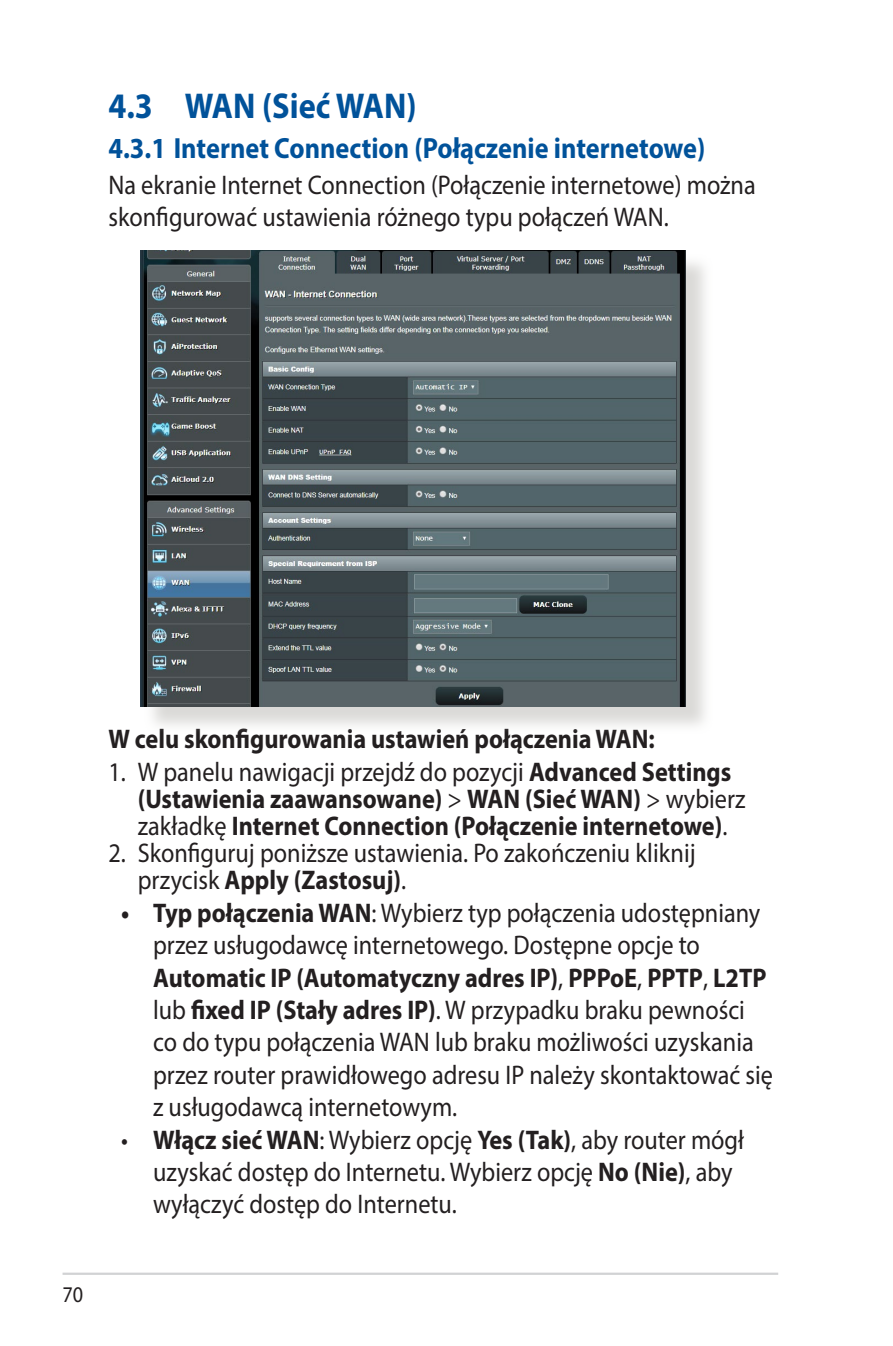
<style>
.page{position:relative;width:893px;height:1346px;background:#fff}
.page>*{position:absolute;margin:0;border:0;box-sizing:border-box;transform-origin:0 0}
.t1{font:700 36px "Myriad Pro";color:#01529a;scale:.9 1}
.t2{font:700 29.25px "Myriad Pro";color:#01529a;scale:.9 1}
.t3{font:27px/32.4px "Myriad Pro";color:#231f20;scale:.9 1}
.t4{font:700 27px/27px "Myriad Pro";color:#231f20;scale:.9 1}
.t5{font:22.5px "Myriad Pro";color:#231f20;scale:.9 1}
.s1{font-weight:400}
.s2{font-weight:700}
</style>
<div class="page">
<hr style="left:63px;top:1272px;width:715px;height:3px;background:#d1d2d4">
<div style="left:144px;top:254px;width:570px;height:481px;background:#cfcecb;opacity:.75"></div>
<img style="left:140px;top:250px;width:546px;height:456px">
<h1 class="t1" style="left:108px;top:82px;width:344px">4.3 WAN (Sieć WAN)</h1>
<p class="t2" style="left:108px;top:129px;width:665px">4.3.1 Internet Connection (Połączenie internetowe)</p>
<p class="t3" style="left:108px;top:168px;width:721px">Na ekranie Internet Connection (Połączenie internetowe) można skonfigurować ustawienia różnego typu połączeń WAN.</p>
<p class="t4" style="left:108px;top:724px;width:609px">W celu skonfigurowania ustawień połączenia WAN:</p>
<p class="t4" style="left:138px;top:758px;width:677px;text-indent:-29px"><span class="s1">1. W panelu nawigacji przejdź do pozycji</span> Advanced Settings (Ustawienia zaawansowane) <span class="s1">&gt;</span> WAN (Sieć WAN) <span class="s1">&gt; wybierz zakładkę</span> Internet Connection (Połączenie internetowe)<span class="s1">.</span></p>
<p class="t3" style="left:138px;top:839px;width:621px;line-height:27px;text-indent:-29px">2. Skonfiguruj poniższe ustawienia. Po zakończeniu kliknij przycisk <span class="s2">Apply (Zastosuj)</span>.</p>
<p class="t3" style="left:153px;top:896px;width:690px;text-indent:-32px"><span class="s2">• Typ połączenia WAN</span>: Wybierz typ połączenia udostępniany przez usługodawcę internetowego. Dostępne opcje to <span class="s2">Automatic IP (Automatyczny adres IP)</span>, <span class="s2">PPPoE</span>, <span class="s2">PPTP</span>, <span class="s2">L2TP </span>lub <span class="s2">fixed IP (Stały adres IP)</span>. W przypadku braku pewności co do typu połączenia WAN lub braku możliwości uzyskania przez router prawidłowego adresu IP należy skontaktować się z usługodawcą internetowym.</p>
<p class="t3" style="left:153px;top:1123px;width:658px;text-indent:-32px">• <span class="s2">Włącz sieć WAN</span>: Wybierz opcję <span class="s2">Yes (Tak)</span>, aby router mógł uzyskać dostęp do Internetu. Wybierz opcję <span class="s2">No (Nie)</span>, aby wyłączyć dostęp do Internetu.</p>
<p class="t5" style="left:63px;top:1281px;width:25px">70</p>
</div>
